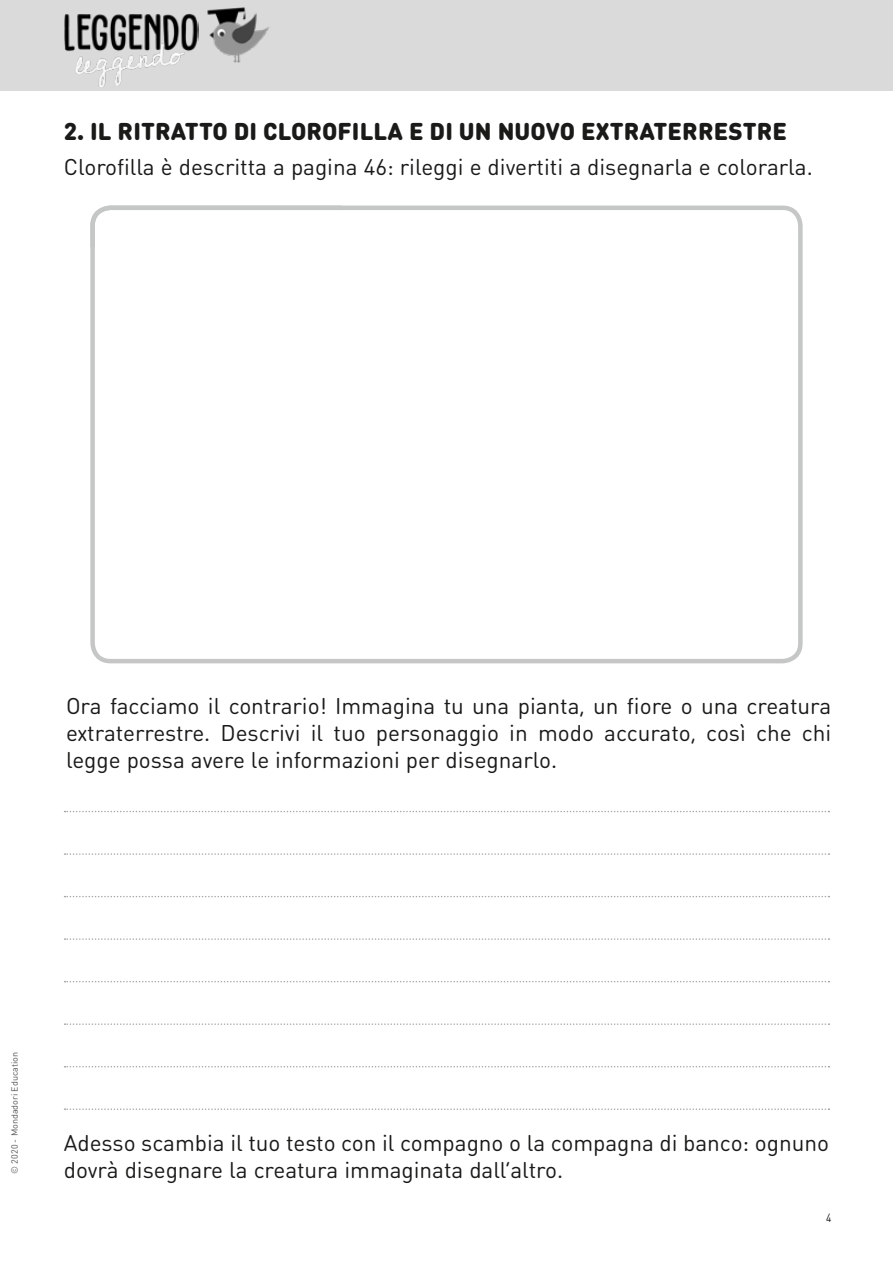
<style>
.page{position:relative;width:893px;height:1263px;background:#fff}
.page>*{position:absolute;margin:0;border:0;box-sizing:border-box;transform-origin:0 0}
.t1{font:900 24px "DIN Round Pro";letter-spacing:.005em;color:#1a1a18}
.t2{font:22.5px/27px "DIN Round Pro";color:#1a1a18;text-align:justify}
.t3{font:12px "DIN Round Pro";color:#1a1a18;scale:.85 1}
.t4{font:9px "DIN Round Pro";color:#565656}
</style>
<div class="page">
<svg style="left:65px;top:811px;width:764px;height:1px"></svg>
<svg style="left:65px;top:853px;width:764px;height:2px"></svg>
<svg style="left:65px;top:896px;width:764px;height:1px"></svg>
<svg style="left:65px;top:938px;width:764px;height:2px"></svg>
<svg style="left:65px;top:981px;width:764px;height:1px"></svg>
<svg style="left:65px;top:1023px;width:764px;height:2px"></svg>
<svg style="left:65px;top:1066px;width:764px;height:1px"></svg>
<svg style="left:65px;top:1108px;width:764px;height:2px"></svg>
<div style="left:0;top:0;width:893px;height:91px;background:#dadada"></div>
<img style="left:207px;top:7px;width:62px;height:56px">
<img style="left:64px;top:13px;width:134px;height:74px">
<svg style="left:95px;top:205px;width:251px;height:18px"></svg>
<div style="left:90px;top:206px;width:713px;height:457px;border:4px solid #c5c6c6;border-radius:18px"></div>
<p class="t1" style="left:64px;top:113px;width:725px">2. IL RITRATTO DI CLOROFILLA E DI UN NUOVO EXTRATERRESTRE</p>
<p class="t2" style="left:64px;top:153px;width:750px">Clorofilla è descritta a pagina 46: rileggi e divertiti a disegnarla e colorarla.</p>
<p class="t2" style="left:66px;top:692px;width:767px">Ora facciamo il contrario! Immagina tu una pianta, un fiore o una creatura extraterrestre. Descrivi il tuo personaggio in modo accurato, così che chi legge possa avere le informazioni per disegnarlo.</p>
<p class="t4" style="left:8px;top:1174px;width:123px;rotate:-90deg">© 2020 - Mondadori Education</p>
<p class="t2" style="left:64px;top:1128px;width:767px">Adesso scambia il tuo testo con il compagno o la compagna di banco: ognuno dovrà disegnare la creatura immaginata dall’altro.</p>
<p class="t3" style="left:826px;top:1210px;width:8px">4</p>
</div>
